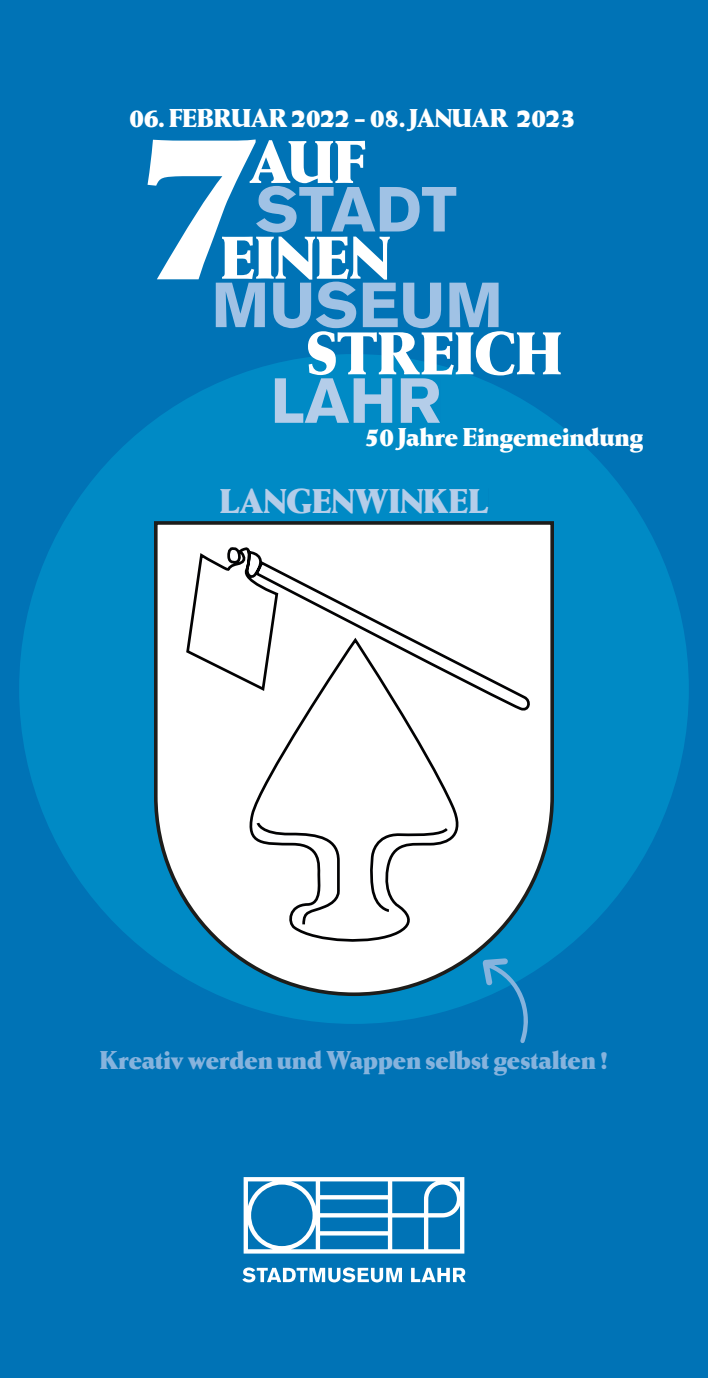
<style>
.page{position:relative;width:708px;height:1378px;background:#0073b6}
.page>*{position:absolute;margin:0;border:0;box-sizing:border-box;transform-origin:0 0}
.t1{font:700 expanded 226.58px "Weiss Ant URWD";color:#fff}
.t2{font:700 expanded 63px "Weiss Ant URWD";color:#fff}
.t3{font:700 63px/95.6px "Akzidenz Grotesk BQ";color:#a0c2e5;text-align:center}
.t4{font:700 63px "Akzidenz Grotesk BQ";color:#b4cde9}
.t5{font:700 expanded 36px "Weiss Ant URWD";color:#b4cde9}
.t6{font:700 expanded 27px "Weiss Ant URWD";color:#fff}
.t7{font:700 expanded 27px "Weiss Ant URWD";color:#86b3dd}
</style>
<div class="page">
<svg style="left:19px;top:354px;width:670px;height:670px;fill:#008ac5"></svg>
<svg style="left:242px;top:1267px;width:160px;height:15px"></svg>
<svg style="left:411px;top:1268px;width:55px;height:14px"></svg>
<svg style="left:244px;top:1177px;width:220px;height:76px"></svg>
<svg style="left:154px;top:521px;width:400px;height:475px;background:#94c1d5"></svg>
<svg style="left:185px;top:521px;width:347px;height:427px;background:#eef0f0"></svg>
<svg style="left:483px;top:958px;width:45px;height:85px"></svg>
<div style="left:275px;top:378px;width:165px;height:45px;background:#008ac5"></div>
<div style="left:220px;top:488px;width:268px;height:25px;background:#008ac5"></div>
<p class="t6" style="left:130px;top:101px;width:447px">06. FEBRUAR 2022 ‒ 08. JANUAR 2023</p>
<h1 class="t1" style="left:141px;top:60px;width:124px">7</h1>
<h2 class="t2" style="left:250px;top:122px;width:118px">AUF</h2>
<h2 class="t3" style="left:211px;top:162px;width:293px">STADT<br>MUSEUM</h2>
<h2 class="t2" style="left:221px;top:218px;width:171px">EINEN</h2>
<h2 class="t2" style="left:306px;top:313px;width:257px">STREICH</h2>
<h2 class="t4" style="left:271px;top:364px;width:172px">LAHR</h2>
<p class="t6" style="left:365px;top:420px;width:280px">50 Jahre Eingemeindung</p>
<h3 class="t5" style="left:220px;top:478px;width:270px">LANGENWINKEL</h3>
<p class="t7" style="left:100px;top:1043px;width:510px">Kreativ werden und Wappen selbst gestalten !</p>
</div>
